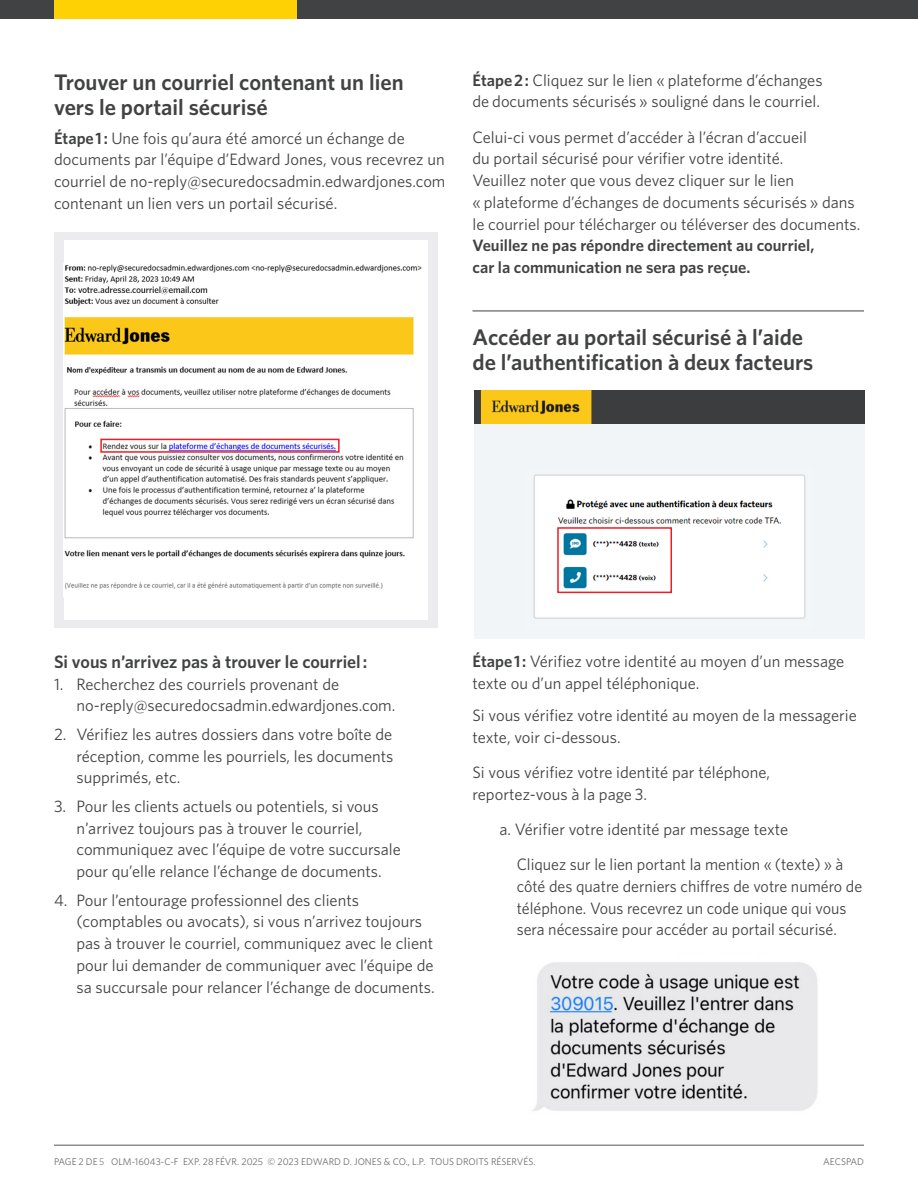
<style>
.page{position:relative;width:918px;height:1188px;background:#fff}
.page>*{position:absolute;margin:0;border:0;box-sizing:border-box;transform-origin:0 0}
.Section_Header{font:600 22.5px/24.8px "Whitney";color:#414243}
.Body_-_Subheads{font:600 18px "Whitney";color:#414243}
.Body{font:16.5px/21.8px "Whitney";color:#414243}
.t1{font:9.75px "Whitney";color:#6c6d70}
.s1{font-weight:600}
.s2{color:#808285}
</style>
<div class="page">
<hr style="left:54px;top:1145px;width:810px;height:1px;background:#57585a">
<div style="left:0;top:0;width:918px;height:18px;background:#414243"></div>
<div style="left:54px;top:0;width:243px;height:18px;background:#fed105"></div>
<div style="left:54px;top:232px;width:383px;height:395px;background:#ececee"></div>
<div style="left:64px;top:241px;width:364px;height:379px;background:#fff"></div>
<img style="left:64px;top:264px;width:358px;height:325px">
<img style="left:532px;top:962px;width:286px;height:149px">
<hr style="left:472px;top:311px;width:392px;height:1px;background:#414243">
<img style="left:474px;top:390px;width:391px;height:249px">
<div style="left:100px;top:439px;width:240px;height:14px;border:2px solid #ee1d23"></div>
<img style="left:527px;top:468px;width:285px;height:160px">
<div style="left:557px;top:527px;width:115px;height:66px;border:2px solid #ee1d23"></div>
<p class="Section_Header" style="left:54px;top:70px;width:351px">Trouver un courriel contenant un lien vers le portail sécurisé</p>
<p class="Body" style="left:54px;top:127px;width:393px"><span class="s1">Étape 1 :</span> Une fois qu’aura été amorcé un échange de documents par l’équipe d’Edward Jones, vous recevrez un courriel de no-reply@securedocsadmin.edwardjones.com contenant un lien vers un portail sécurisé.</p>
<p class="Body" style="left:472px;top:69px;width:352px"><span class="s1">Étape 2 :</span> Cliquez sur le lien « plateforme d’échanges de documents sécurisés » souligné dans le courriel.</p>
<p class="Body" style="left:472px;top:126px;width:389px">Celui-ci vous permet d’accéder à l’écran d’accueil<br>du portail sécurisé pour vérifier votre identité.<br>Veuillez noter que vous devez cliquer sur le lien<br>« plateforme d’échanges de documents sécurisés » dans le courriel pour télécharger ou téléverser des documents.<br><span class="s1">Veuillez ne pas répondre directement au courriel,<br>car la communication ne sera pas reçue.</span></p>
<p class="Section_Header" style="left:472px;top:324px;width:342px">Accéder au portail sécurisé à l’aide de l’authentification à deux facteurs</p>
<p class="Body_-_Subheads" style="left:54px;top:650px;width:315px">Si vous n’arrivez pas à trouver le courriel :</p>
<p class="Body" style="left:76px;top:673px;width:320px;text-indent:-22px">1. Recherchez des courriels provenant de no-reply@securedocsadmin.edwardjones.com.</p>
<p class="Body" style="left:76px;top:723px;width:318px;text-align:justify;text-indent:-22px">2. Vérifiez les autres dossiers dans votre boîte de réception, comme les pourriels, les documents supprimés, etc.</p>
<p class="Body" style="left:76px;top:795px;width:326px;text-indent:-22px">3. Pour les clients actuels ou potentiels, si vous n’arrivez toujours pas à trouver le courriel, communiquez avec l’équipe de votre succursale pour qu’elle relance l’échange de documents.</p>
<p class="Body" style="left:76px;top:889px;width:360px;text-indent:-22px">4. Pour l’entourage professionnel des clients (comptables ou avocats), si vous n’arrivez toujours pas à trouver le courriel, communiquez avec le client pour lui demander de communiquer avec l’équipe de sa succursale pour relancer l’échange de documents.</p>
<p class="Body" style="left:472px;top:650px;width:373px"><span class="s1">Étape 1 :</span> Vérifiez votre identité au moyen d’un message texte ou d’un appel téléphonique.</p>
<p class="Body" style="left:472px;top:704px;width:386px">Si vous vérifiez votre identité au moyen de la messagerie texte, voir ci-dessous.</p>
<p class="Body" style="left:472px;top:761px;width:299px">Si vous vérifiez votre identité par téléphone, reportez-vous à la page 3.</p>
<p class="Body" style="left:500px;top:818px;width:290px">a. Vérifier votre identité par message texte</p>
<p class="Body" style="left:517px;top:853px;width:347px">Cliquez sur le lien portant la mention « (texte) » à côté des quatre derniers chiffres de votre numéro de téléphone. Vous recevrez un code unique qui vous sera nécessaire pour accéder au portail sécurisé.</p>
<p class="t1" style="left:54px;top:1155px;width:483px">PAGE 2 DE <span class="s2">5</span> OLM-16043-C-F EXP. 28 FÉVR. 2025 © 2023 EDWARD D. JONES &amp; CO., L.P. TOUS DROITS RÉSERVÉS.</p>
<p class="t1" style="left:823px;top:1155px;width:42px">AECSPAD</p>
</div>
